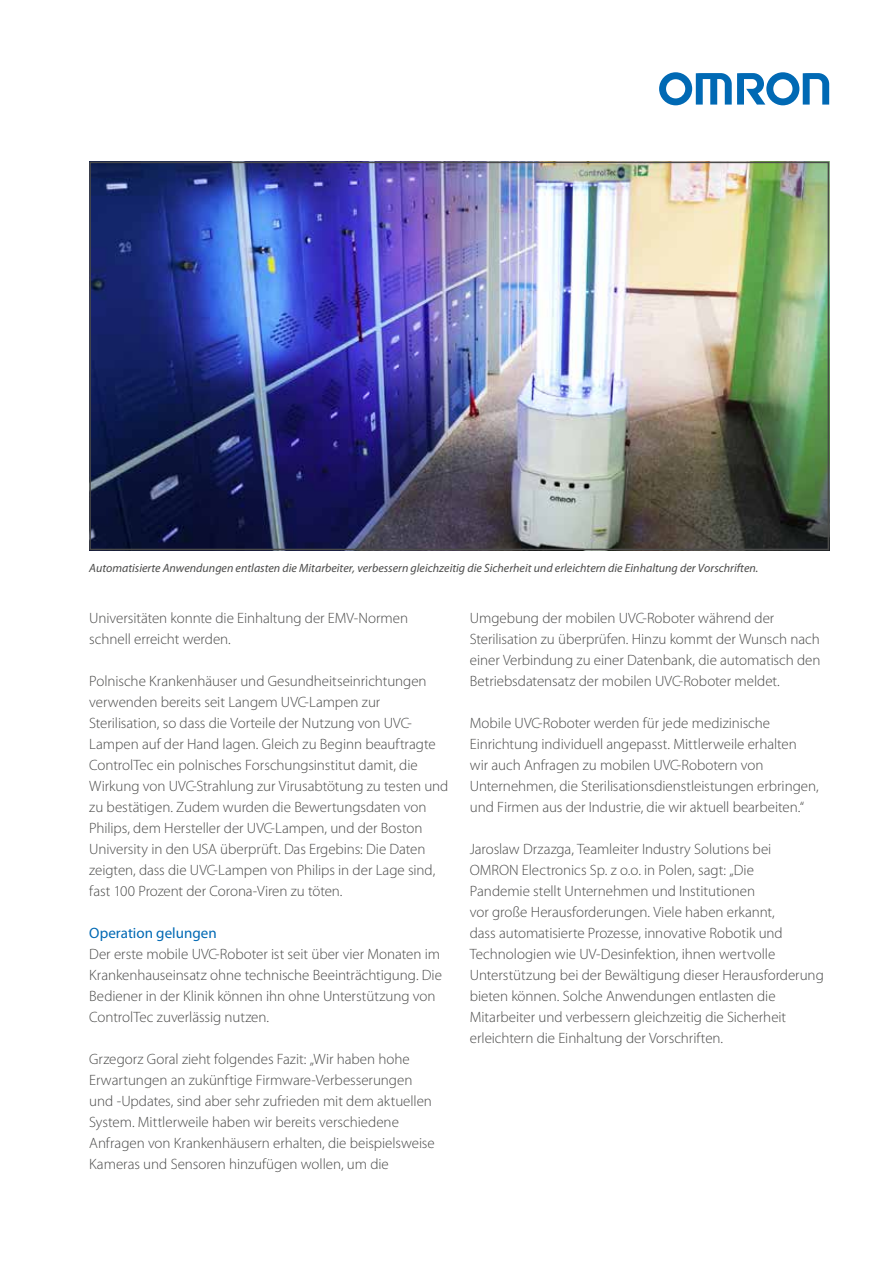
<style>
.page{position:relative;width:893px;height:1263px;background:#fff}
.page>*{position:absolute;margin:0;border:0;box-sizing:border-box;transform-origin:0 0}
.t1{font:300 15px/21px "Myriad Pro";letter-spacing:-.005em;color:#4a4a49}
.t2{font:15px "Myriad Pro";color:#0069b4}
.t3{font:italic 12px "Myriad Pro";color:#4a4a49}
</style>
<div class="page">
<svg style="left:659px;top:72px;width:170px;height:33px"></svg>
<img style="left:92px;top:165px;width:734px;height:382px">
<div style="left:89px;top:162px;width:740px;height:388px;border:2px solid #4a4a49"></div>
<p class="t3" style="left:89px;top:561px;width:671px">Automatisierte Anwendungen entlasten die Mitarbeiter, verbessern gleichzeitig die Sicherheit und erleichtern die Einhaltung der Vorschriften.</p>
<p class="t1" style="left:89px;top:608px;width:320px">Universitäten konnte die Einhaltung der EMV-Normen schnell erreicht werden.</p>
<p class="t1" style="left:89px;top:671px;width:361px">Polnische Krankenhäuser und Gesundheitseinrichtungen verwenden bereits seit Langem UVC-Lampen zur Sterilisation, so dass die Vorteile der Nutzung von UVC-Lampen auf der Hand lagen. Gleich zu Beginn beauftragte ControlTec ein polnisches Forschungsinstitut damit, die Wirkung von UVC-Strahlung zur Virusabtötung zu testen und zu bestätigen. Zudem wurden die Bewertungsdaten von Philips, dem Hersteller der UVC-Lampen, und der Boston University in den USA überprüft. Das Ergebins: Die Daten zeigten, dass die UVC-Lampen von Philips in der Lage sind, fast 100 Prozent der Corona-Viren zu töten.</p>
<p class="t2" style="left:89px;top:925px;width:129px">Operation gelungen</p>
<p class="t1" style="left:89px;top:944px;width:354px">Der erste mobile UVC-Roboter ist seit über vier Monaten im Krankenhauseinsatz ohne technische Beeinträchtigung. Die Bediener in der Klinik können ihn ohne Unterstützung von ControlTec zuverlässig nutzen.</p>
<p class="t1" style="left:89px;top:1049px;width:347px">Grzegorz Goral zieht folgendes Fazit: „Wir haben hohe Erwartungen an zukünftige Firmware-Verbesserungen und -Updates, sind aber sehr zufrieden mit dem aktuellen System. Mittlerweile haben wir bereits verschiedene Anfragen von Krankenhäusern erhalten, die beispielsweise Kameras und Sensoren hinzufügen wollen, um die</p>
<p class="t1" style="left:470px;top:608px;width:352px">Umgebung der mobilen UVC-Roboter während der Sterilisation zu überprüfen. Hinzu kommt der Wunsch nach einer Verbindung zu einer Datenbank, die automatisch den Betriebsdatensatz der mobilen UVC-Roboter meldet.</p>
<p class="t1" style="left:470px;top:713px;width:350px">Mobile UVC-Roboter werden für jede medizinische Einrichtung individuell angepasst. Mittlerweile erhalten wir auch Anfragen zu mobilen UVC-Robotern von Unternehmen, die Sterilisationsdienstleistungen erbringen, und Firmen aus der Industrie, die wir aktuell bearbeiten.“</p>
<p class="t1" style="left:470px;top:839px;width:355px">Jaroslaw Drzazga, Teamleiter Industry Solutions bei OMRON Electronics Sp. z o.o. in Polen, sagt: „Die<br>Pandemie stellt Unternehmen und Institutionen<br>vor große Herausforderungen. Viele haben erkannt,<br>dass automatisierte Prozesse, innovative Robotik und Technologien wie UV-Desinfektion, ihnen wertvolle Unterstützung bei der Bewältigung dieser Herausforderung bieten können. Solche Anwendungen entlasten die Mitarbeiter und verbessern gleichzeitig die Sicherheit erleichtern die Einhaltung der Vorschriften.</p>
</div>
